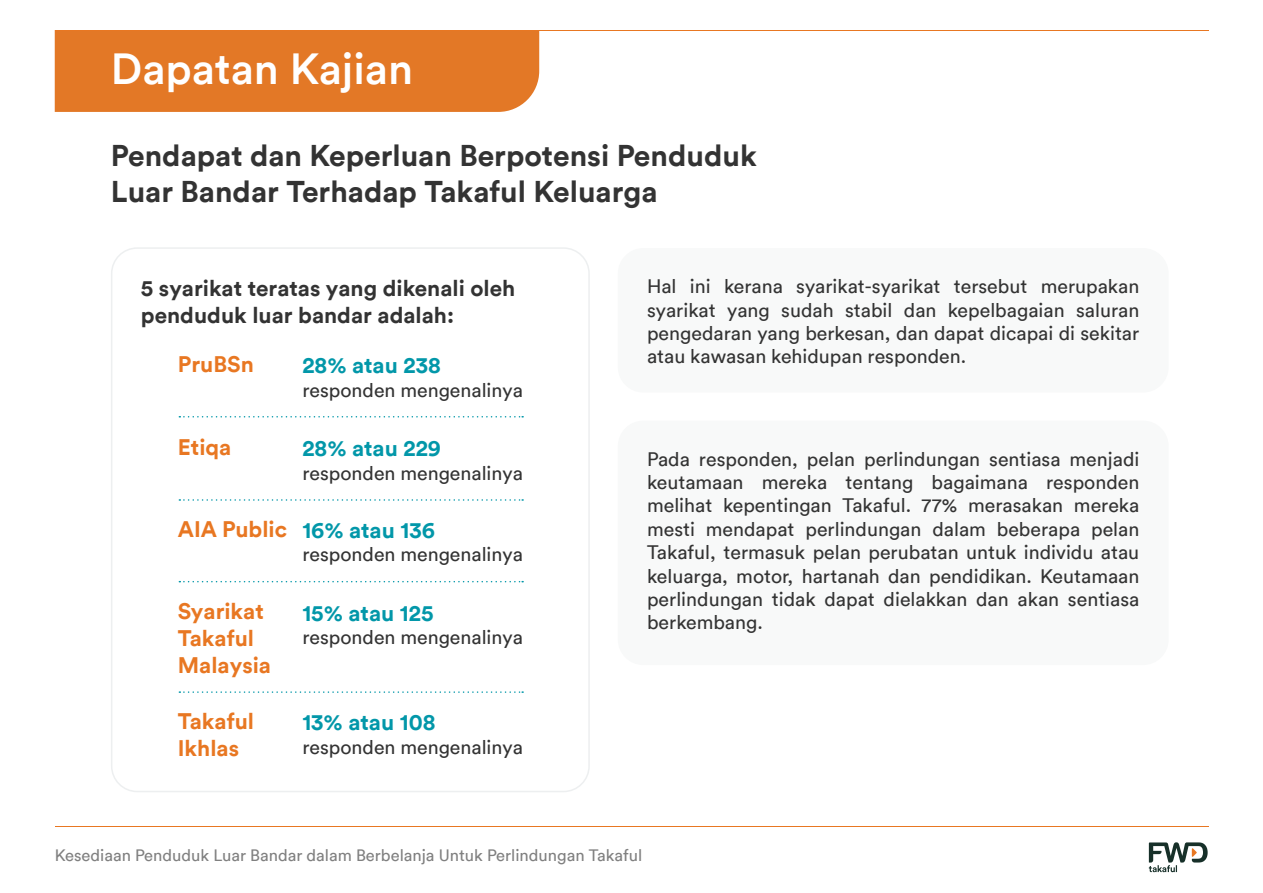
<style>
.page{position:relative;width:1263px;height:893px;background:#fff}
.page>*{position:absolute;margin:0;border:0;box-sizing:border-box;transform-origin:0 0}
.t1{font:500 43.5px "FWD Circular TT";color:#fff}
.t2{font:700 30px/36px "FWD Circular TT";color:#333}
.t3{font:700 22.5px "FWD Circular TT";color:#0297a9}
.t4{font:700 22.5px/27px "FWD Circular TT";color:#333}
.t5{font:700 22.5px/27px "FWD Circular TT";color:#e87722}
.t6{font:19.5px/23.4px "FWD Circular TT";color:#333;text-align:justify}
.t7{font:16.5px "FWD Circular TT";color:#808080}
.s1{color:#e87722}
</style>
<div class="page">
<hr style="left:55px;top:826px;width:1153px;height:1px;background:#e87722">
<svg style="left:1149px;top:842px;width:59px;height:30px"></svg>
<div style="left:618px;top:248px;width:550px;height:145px;background:#f8f9f9;border-radius:26px"></div>
<div style="left:618px;top:421px;width:550px;height:244px;background:#f8f9f9;border-radius:26px"></div>
<svg style="left:179px;top:416px;width:344px;height:1px"></svg>
<svg style="left:179px;top:499px;width:344px;height:2px"></svg>
<svg style="left:179px;top:581px;width:344px;height:1px"></svg>
<svg style="left:179px;top:691px;width:344px;height:2px"></svg>
<div style="left:111px;top:247px;width:479px;height:545px;border:2px solid #edeff0;border-radius:26px"></div>
<div style="left:55px;top:31px;width:484px;height:81px;background:#e37826"></div>
<hr style="left:55px;top:30px;width:1153px;height:1px;background:#e87722">
<h1 class="t1" style="left:111px;top:39px;width:304px">Dapatan Kajian</h1>
<h2 class="t2" style="left:111px;top:137px;width:647px">Pendapat dan Keperluan Berpotensi Penduduk<br>Luar Bandar Terhadap Takaful Keluarga</h2>
<p class="t4" style="left:141px;top:274px;width:376px">5 syarikat teratas yang dikenali oleh penduduk luar bandar adalah:</p>
<p class="t5" style="left:178px;top:350px;width:78px">PruBSn</p>
<p class="t3" style="left:302px;top:350px;width:140px">28% atau 238</p>
<p class="t6" style="left:302px;top:377px;width:222px">responden mengenalinya</p>
<p class="t5" style="left:178px;top:433px;width:55px">Etiqa</p>
<p class="t3" style="left:302px;top:433px;width:140px">28% atau 229</p>
<p class="t6" style="left:302px;top:460px;width:222px">responden mengenalinya</p>
<p class="t3" style="left:178px;top:515px;width:259px"><span class="s1">AIA Public</span> 16% atau 136</p>
<p class="t6" style="left:302px;top:542px;width:222px">responden mengenalinya</p>
<p class="t5" style="left:178px;top:597px;width:95px">Syarikat<br>Takaful<br>Malaysia</p>
<p class="t3" style="left:302px;top:597px;width:133px">15% atau 125</p>
<p class="t6" style="left:302px;top:624px;width:222px">responden mengenalinya</p>
<p class="t5" style="left:178px;top:707px;width:78px">Takaful<br>Ikhlas</p>
<p class="t3" style="left:302px;top:707px;width:135px">13% atau 108</p>
<p class="t6" style="left:302px;top:734px;width:222px">responden mengenalinya</p>
<p class="t6" style="left:647px;top:274px;width:494px">Hal ini kerana syarikat-syarikat tersebut merupakan syarikat yang sudah stabil dan kepelbagaian saluran pengedaran yang berkesan, dan dapat dicapai di sekitar atau kawasan kehidupan responden.</p>
<p class="t6" style="left:647px;top:446px;width:494px">Pada responden, pelan perlindungan sentiasa menjadi keutamaan mereka tentang bagaimana responden melihat kepentingan Takaful. 77% merasakan mereka mesti mendapat perlindungan dalam beberapa pelan Takaful, termasuk pelan perubatan untuk individu atau keluarga, motor, hartanah dan pendidikan. Keutamaan perlindungan tidak dapat dielakkan dan akan sentiasa berkembang.</p>
<p class="t7" style="left:55px;top:844px;width:589px">Kesediaan Penduduk Luar Bandar dalam Berbelanja Untuk Perlindungan Takaful</p>
</div>
